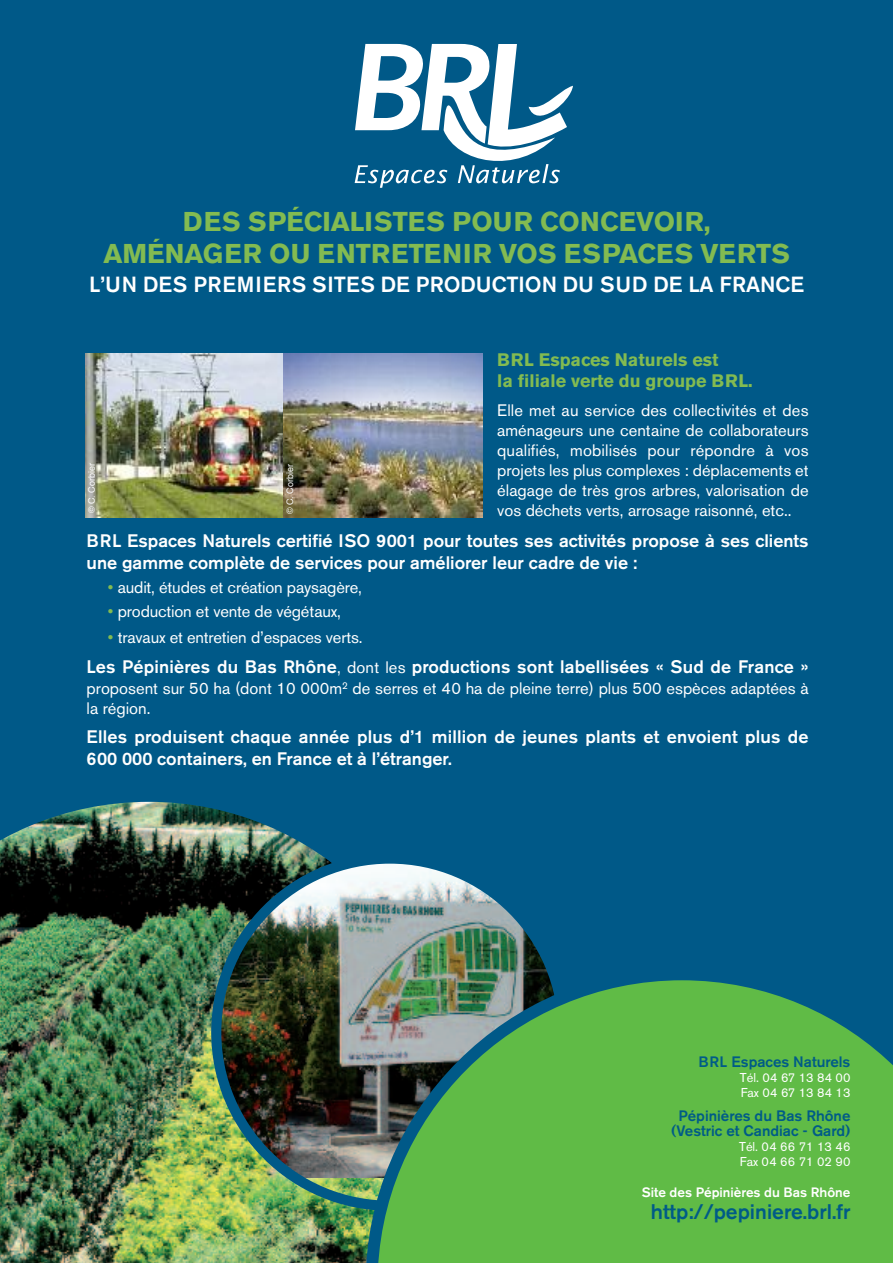
<style>
.page{position:relative;width:893px;height:1263px;background:#005988}
.page>*{position:absolute;margin:0;border:0;box-sizing:border-box;transform-origin:0 0}
.t1{font:700 27px/32.4px "Akzidenz Grotesk BE";color:#83bb51;text-align:center}
.t2{font:500 21.75px "Akzidenz Grotesk BE";color:#fff}
.t3{font:500 21px "Akzidenz Grotesk BE";color:#005b87}
.t4{font:500 18px/21.6px "Akzidenz Grotesk BE";color:#fff}
.t5{font:700 18px/21.6px "Akzidenz Grotesk BE";color:#83bb51}
.t6{font:16.5px/20px "Akzidenz Grotesk BE";color:#fff;text-align:justify}
.t7{font:500 15px/15px "Akzidenz Grotesk BE";color:#005b87;text-align:center}
.t8{font:500 13.5px "Akzidenz Grotesk BE";color:#fff}
.t9{font:12.75px/15px "Akzidenz Grotesk BE";color:#fff}
.t10{font:9px "Helvetica";color:#fff}
.s1{color:#83bb51}
.s2{font-weight:400;font-size:16.5px}
</style>
<div class="page">
<img style="left:0;top:802px;width:366px;height:461px">
<img style="left:216px;top:858px;width:330px;height:320px">
<svg style="left:366px;top:968px;width:527px;height:295px;background:#58a952"></svg>
<img style="left:85px;top:354px;width:198px;height:163px">
<img style="left:283px;top:354px;width:199px;height:163px">
<svg style="left:355px;top:44px;width:218px;height:144px"></svg>
<h1 class="t1" style="left:103px;top:207px;width:688px">DES SPÉCIALISTES POUR CONCEVOIR,<br>AMÉNAGER OU ENTRETENIR VOS ESPACES VERTS</h1>
<h2 class="t2" style="left:89px;top:277px;width:716px">L’UN DES PREMIERS SITES DE PRODUCTION DU SUD DE LA FRANCE</h2>
<p class="t5" style="left:497px;top:350px;width:257px">BRL Espaces Naturels est<br>la filiale verte du groupe BRL.</p>
<p class="t6" style="left:497px;top:402px;width:313px">Elle met au service des collectivités et des aménageurs une centaine de collaborateurs qualifiés, mobilisés pour répondre à vos projets les plus complexes : déplacements et élagage de très gros arbres, valorisation de vos déchets verts, arrosage raisonné, etc..</p>
<p class="t4" style="left:87px;top:531px;width:723px">BRL Espaces Naturels certifié ISO 9001 pour toutes ses activités propose à ses clients une gamme complète de services pour améliorer leur cadre de vie :</p>
<p class="t6" style="left:108px;top:579px;width:256px"><span class="s1">•</span> audit, études et création paysagère,</p>
<p class="t6" style="left:108px;top:603px;width:235px"><span class="s1">•</span> production et vente de végétaux,</p>
<p class="t6" style="left:108px;top:629px;width:256px"><span class="s1">•</span> travaux et entretien d’espaces verts.</p>
<p class="t4" style="left:87px;top:657px;width:723px">Les Pépinières du Bas Rhône<span class="s2">, dont les</span> productions sont labellisées « Sud de France »</p>
<p class="t6" style="left:87px;top:680px;width:723px">proposent sur 50 ha (dont 10 000m<sup>2</sup> de serres et 40 ha de pleine terre) plus 500 espèces adaptées à la région.</p>
<p class="t4" style="left:87px;top:727px;width:723px">Elles produisent chaque année plus d’1 million de jeunes plants et envoient plus de<br>600 000 containers, en France et à l’étranger.</p>
<p class="t10" style="left:88px;top:513px;width:52px;rotate:-90deg">© C. Corbier</p>
<p class="t10" style="left:286px;top:514px;width:52px;rotate:-90deg">© C. Corbier</p>
<p class="t7" style="left:698px;top:1056px;width:154px">BRL Espaces Naturels</p>
<p class="t9" style="left:740px;top:1072px;width:112px">Tél. 04 67 13 84 00<br>Fax 04 67 13 84 13</p>
<p class="t7" style="left:671px;top:1109px;width:181px">Pépinières du Bas Rhône (Vestric et Candiac - Gard)</p>
<p class="t9" style="left:739px;top:1140px;width:113px">Tél. 04 66 71 13 46<br>Fax 04 66 71 02 90</p>
<p class="t8" style="left:642px;top:1187px;width:210px">Site des Pépinières du Bas Rhône</p>
<p class="t3" style="left:651px;top:1204px;width:201px">http://pepiniere.brl.fr</p>
</div>
